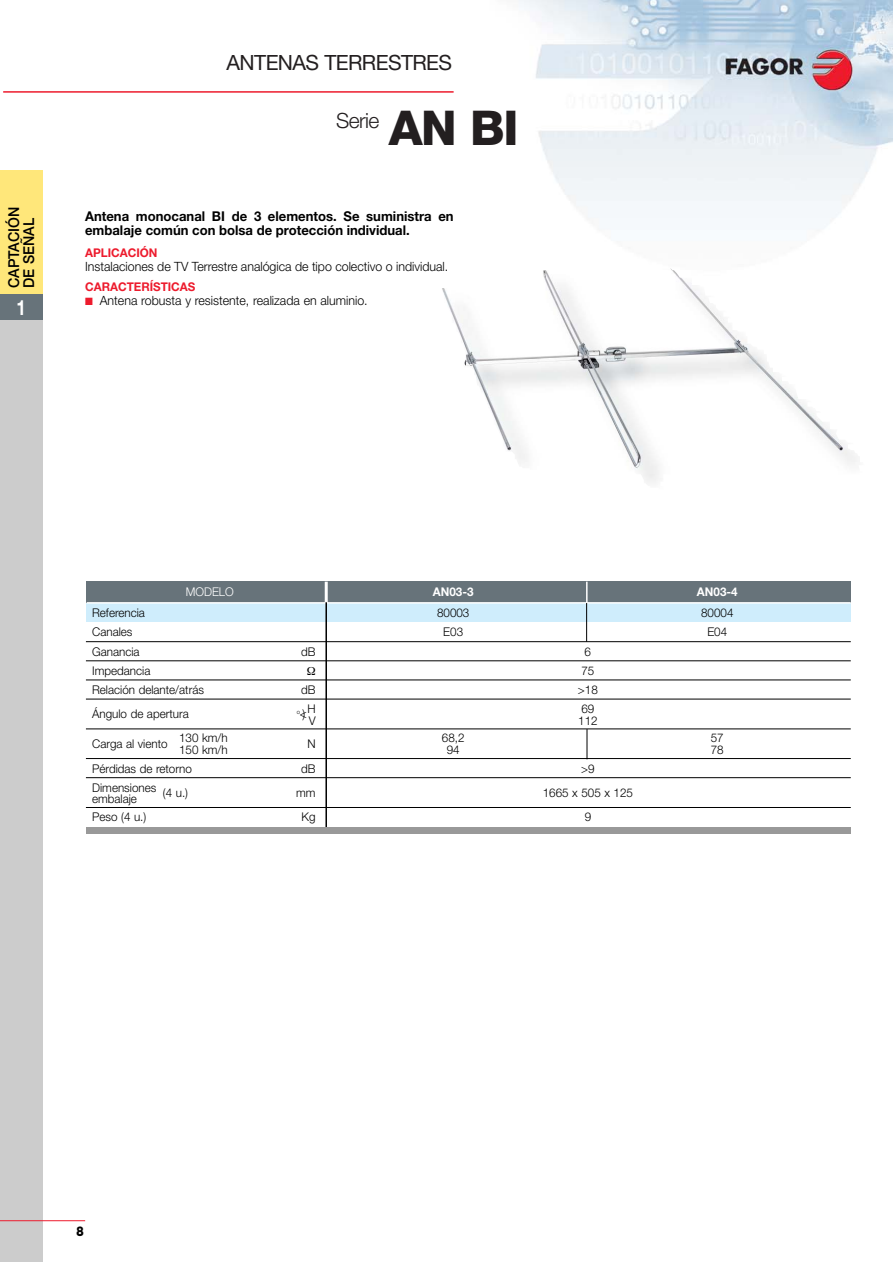
<style>
.page{position:relative;width:893px;height:1262px;background:#fff}
.page>*{position:absolute;margin:0;border:0;box-sizing:border-box;transform-origin:0 0}
.t1{font:800 48px "Helvetica Neue";color:#231f20}
.t2{font:21px "Helvetica Neue";letter-spacing:-.03em;color:#231f20}
.t3{font:300 21px "Helvetica Neue";letter-spacing:-.03em;color:#231f20}
.t4{font:700 21px "Helvetica Neue";color:#fff;scale:.8 1}
.t5{font:500 15px/15px "Helvetica Neue";color:#000;scale:.95 1}
.t6{font:700 13.5px/14.2px "Helvetica Neue";color:#000}
.t7{font:900 13.5px "Helvetica Neue";color:#000;scale:.8 1}
.t8{font:300 12.75px "Helvetica Neue";color:#000}
.t9{font:300 12px/10.5px "Helvetica Neue";color:#000}
.t10{font:700 12px "Helvetica Neue";color:#ed1b2d}
.t11{font:700 12px "Helvetica Neue";color:#fff}
.t12{font:300 12px "Helvetica Neue";color:#fff}
.s1{color:#ed1b2d}
</style>
<div class="page">
<img style="left:43px;top:0;width:849px;height:1222px">
<div style="left:0;top:320px;width:43px;height:942px;background:#ccc"></div>
<hr style="left:0;top:1220px;width:85px;height:1px;background:#ed1b2d">
<div style="left:0;top:170px;width:43px;height:150px;background:#ffe77a"></div>
<div style="left:0;top:294px;width:43px;height:26px;background:#67737a"></div>
<hr style="left:3px;top:91px;width:450px;height:2px;background:#ed1b2d">
<img style="left:441px;top:268px;width:423px;height:221px">
<div style="left:87px;top:603px;width:763px;height:19px;background:#cfedfc"></div>
<div style="left:87px;top:581px;width:763px;height:22px;background:#67737a"></div>
<hr style="left:87px;top:602px;width:763px;height:1px;background:#fff">
<hr style="left:86px;top:641px;width:764px;height:1px;background:#000">
<hr style="left:86px;top:660px;width:764px;height:1px;background:#000">
<hr style="left:86px;top:679px;width:764px;height:1px;background:#000">
<hr style="left:86px;top:699px;width:764px;height:1px;background:#000">
<hr style="left:86px;top:728px;width:764px;height:1px;background:#000">
<hr style="left:86px;top:758px;width:764px;height:1px;background:#000">
<hr style="left:86px;top:777px;width:764px;height:1px;background:#000">
<hr style="left:86px;top:807px;width:764px;height:1px;background:#000">
<hr style="left:586px;top:729px;width:1px;height:30px;background:#000">
<hr style="left:325px;top:581px;width:3px;height:22px;background:#fff">
<hr style="left:325px;top:602px;width:2px;height:230px;background:#000">
<hr style="left:586px;top:603px;width:1px;height:38px;background:#000">
<svg style="left:586px;top:581px;width:1px;height:21px"></svg>
<div style="left:86px;top:827px;width:764px;height:6px;background:#999"></div>
<svg style="left:307px;top:666px;width:8px;height:8px"></svg>
<p class="t5" style="left:8px;top:288px;width:87px;rotate:-90deg">CAPTACIÓN<br>DE SEÑAL</p>
<h2 class="t4" style="left:17px;top:300px;width:13px">1</h2>
<h2 class="t2" style="left:226px;top:54px;width:227px">ANTENAS TERRESTRES</h2>
<h2 class="t3" style="left:336px;top:113px;width:45px">Serie</h2>
<h1 class="t1" style="left:389px;top:111px;width:131px">AN BI</h1>
<p class="t6" style="left:85px;top:210px;width:370px">Antena monocanal BI de 3 elementos. Se suministra en embalaje común con bolsa de protección individual.</p>
<p class="t10" style="left:85px;top:248px;width:74px">APLICACIÓN</p>
<p class="t8" style="left:85px;top:262px;width:365px">Instalaciones de TV Terrestre analógica de tipo colectivo o individual.</p>
<p class="t10" style="left:85px;top:283px;width:112px">CARACTERÍSTICAS</p>
<p class="t8" style="left:85px;top:296px;width:284px"><span class="s1">■</span> Antena robusta y resistente, realizada en aluminio.</p>
<p class="t12" style="left:186px;top:587px;width:50px">MODELO</p>
<p class="t11" style="left:433px;top:587px;width:42px">AN03-3</p>
<p class="t11" style="left:697px;top:587px;width:42px">AN03-4</p>
<p class="t9" style="left:92px;top:609px;width:54px">Referencia</p>
<p class="t9" style="left:437px;top:609px;width:34px">80003</p>
<p class="t9" style="left:701px;top:609px;width:34px">80004</p>
<p class="t9" style="left:92px;top:628px;width:42px">Canales</p>
<p class="t9" style="left:443px;top:628px;width:21px">E03</p>
<p class="t9" style="left:707px;top:628px;width:21px">E04</p>
<p class="t9" style="left:92px;top:647px;width:49px">Ganancia</p>
<p class="t9" style="left:301px;top:647px;width:16px">dB</p>
<p class="t9" style="left:584px;top:647px;width:8px">6</p>
<p class="t9" style="left:92px;top:666px;width:60px">Impedancia</p>
<p class="t9" style="left:581px;top:666px;width:14px">75</p>
<p class="t9" style="left:92px;top:685px;width:113px">Relación delante/atrás</p>
<p class="t9" style="left:301px;top:685px;width:16px">dB</p>
<p class="t9" style="left:578px;top:685px;width:21px">&gt;18</p>
<p class="t9" style="left:307px;top:705px;width:10px">H</p>
<p class="t9" style="left:581px;top:705px;width:14px">69</p>
<p class="t9" style="left:92px;top:709px;width:98px">Ángulo de apertura</p>
<p class="t9" style="left:297px;top:709px;width:12px"><sup>o</sup> &lt;)</p>
<p class="t9" style="left:309px;top:717px;width:8px">V</p>
<p class="t9" style="left:578px;top:717px;width:21px">112</p>
<p class="t9" style="left:179px;top:733px;width:50px">130 km/h</p>
<p class="t9" style="left:442px;top:733px;width:24px">68,2</p>
<p class="t9" style="left:710px;top:733px;width:14px">57</p>
<p class="t9" style="left:92px;top:739px;width:77px">Carga al viento</p>
<p class="t9" style="left:307px;top:739px;width:10px">N</p>
<p class="t9" style="left:179px;top:745px;width:50px">150 km/h</p>
<p class="t9" style="left:447px;top:745px;width:14px">94</p>
<p class="t9" style="left:710px;top:745px;width:14px">78</p>
<p class="t9" style="left:92px;top:765px;width:101px">Pérdidas de retorno</p>
<p class="t9" style="left:301px;top:765px;width:16px">dB</p>
<p class="t9" style="left:581px;top:765px;width:15px">&gt;9</p>
<p class="t9" style="left:92px;top:783px;width:66px">Dimensiones embalaje</p>
<p class="t9" style="left:163px;top:789px;width:27px">(4 u.)</p>
<p class="t9" style="left:296px;top:789px;width:21px">mm</p>
<p class="t9" style="left:543px;top:789px;width:92px">1665 x 505 x 125</p>
<p class="t9" style="left:92px;top:813px;width:56px">Peso (4 u.)</p>
<p class="t9" style="left:301px;top:813px;width:16px">Kg</p>
<p class="t9" style="left:584px;top:813px;width:8px">9</p>
<p class="t7" style="left:76px;top:1226px;width:11px">8</p>
</div>
